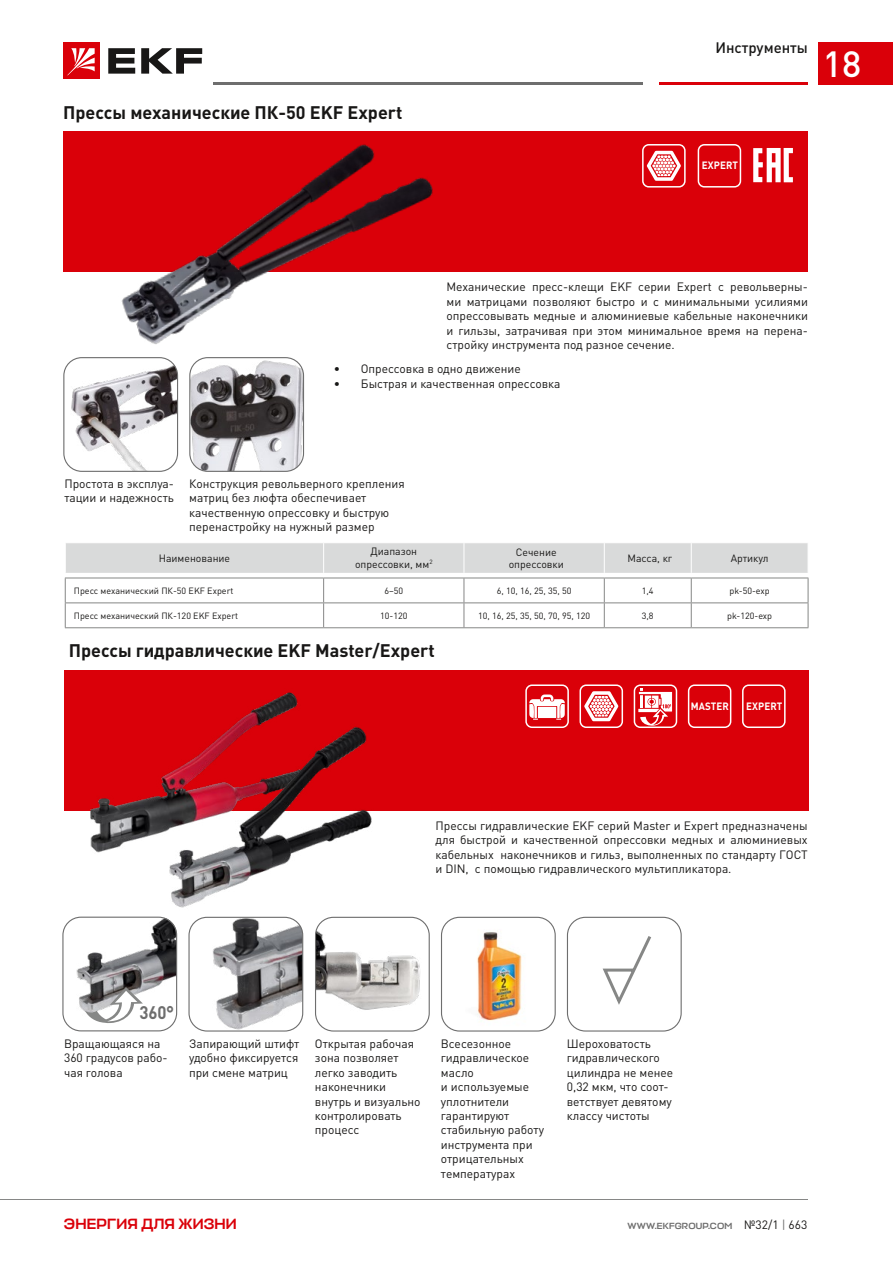
<style>
.page{position:relative;width:893px;height:1263px;background:#fff}
.page>*{position:absolute;margin:0;border:0;box-sizing:border-box;transform-origin:0 0}
.t1{font:500 36px "DIN Pro";color:#fff}
.t2{font:700 18px "DIN Pro";color:#181716}
.t3{font:700 18px "DIN Pro";color:#6e6e6e;scale:.93 1}
.t4{font:500 15px "Stapel";letter-spacing:.01em;color:#da0009}
.t5{font:500 15px "DIN Pro";color:#181716}
.t6{font:12px/14.4px "DIN Pro";color:#181716}
.t7{font:10.5px/12.6px "DIN Pro";color:#181716;text-align:center}
.t8{font:700 10.5px "DIN Pro";letter-spacing:.01em;color:#fff;scale:.93 1}
.t9{font:9px "DIN Pro";color:#181716}
.t10{font:500 9px "Stapel";letter-spacing:.01em;color:#6e6e6e}
.s1{font-family:"DIN Pro";font-weight:400;font-size:12px;color:#181716}
.s2{font-family:"DIN Pro";font-weight:400;font-size:12px}
</style>
<div class="page">
<hr style="left:659px;top:82px;width:149px;height:3px;background:#da0009">
<hr style="left:213px;top:82px;width:430px;height:3px;background:#6e6e6e">
<div style="left:819px;top:43px;width:74px;height:42px;background:#da0009"></div>
<div style="left:64px;top:43px;width:36px;height:36px;background:#da0009"></div>
<svg style="left:108px;top:48px;width:27px;height:26px"></svg>
<svg style="left:141px;top:48px;width:61px;height:26px"></svg>
<svg style="left:67px;top:48px;width:28px;height:27px"></svg>
<hr style="left:0;top:1199px;width:808px;height:1px;background:#868786">
<div style="left:64px;top:132px;width:744px;height:140px;background:#da0009"></div>
<img style="left:65px;top:358px;width:113px;height:113px">
<div style="left:63px;top:357px;width:115px;height:115px;border:1px solid #6e6e6e;border-radius:18px"></div>
<img style="left:191px;top:358px;width:112px;height:113px">
<div style="left:189px;top:357px;width:115px;height:115px;border:1px solid #6e6e6e;border-radius:18px"></div>
<div style="left:698px;top:144px;width:43px;height:44px;border:2px solid #fff;border-radius:6px"></div>
<svg style="left:753px;top:148px;width:40px;height:34px"></svg>
<img style="left:121px;top:144px;width:312px;height:200px">
<div style="left:642px;top:144px;width:44px;height:44px;border:2px solid #fff;border-radius:6px"></div>
<svg style="left:647px;top:151px;width:34px;height:30px"></svg>
<div style="left:64px;top:670px;width:744px;height:140px;background:#da0009"></div>
<img style="left:71px;top:917px;width:106px;height:114px">
<img style="left:201px;top:923px;width:102px;height:108px">
<img style="left:85px;top:692px;width:213px;height:161px">
<div style="left:62px;top:917px;width:115px;height:114px;border:1px solid #6e6e6e;border-radius:18px"></div>
<img style="left:441px;top:917px;width:114px;height:114px">
<div style="left:441px;top:917px;width:115px;height:114px;border:1px solid #6e6e6e;border-radius:18px"></div>
<div style="left:567px;top:917px;width:115px;height:114px;border:1px solid #6e6e6e;border-radius:18px"></div>
<div style="left:188px;top:917px;width:115px;height:114px;border:1px solid #6e6e6e;border-radius:18px"></div>
<img style="left:316px;top:917px;width:113px;height:114px">
<div style="left:315px;top:917px;width:115px;height:114px;border:1px solid #6e6e6e;border-radius:18px"></div>
<div style="left:742px;top:684px;width:44px;height:44px;border:2px solid #fff;border-radius:6px"></div>
<img style="left:164px;top:719px;width:214px;height:204px">
<div style="left:634px;top:684px;width:43px;height:44px;border:2px solid #fff;border-radius:6px"></div>
<svg style="left:638px;top:688px;width:35px;height:38px"></svg>
<div style="left:688px;top:684px;width:43px;height:44px;border:2px solid #fff;border-radius:6px"></div>
<div style="left:525px;top:684px;width:44px;height:44px;border:2px solid #fff;border-radius:6px"></div>
<svg style="left:85px;top:987px;width:58px;height:36px"></svg>
<div style="left:579px;top:684px;width:44px;height:44px;border:2px solid #fff;border-radius:6px"></div>
<svg style="left:584px;top:691px;width:34px;height:30px"></svg>
<svg style="left:602px;top:936px;width:49px;height:69px"></svg>
<svg style="left:529px;top:694px;width:36px;height:26px"></svg>
<svg style="left:65px;top:543px;width:744px;height:84px"></svg>
<hr style="left:65px;top:627px;width:259px;height:1px;background:#868786">
<hr style="left:324px;top:627px;width:140px;height:1px;background:#868786">
<hr style="left:464px;top:627px;width:140px;height:1px;background:#868786">
<hr style="left:604px;top:627px;width:87px;height:1px;background:#868786">
<hr style="left:691px;top:627px;width:117px;height:1px;background:#868786">
<hr style="left:65px;top:543px;width:1px;height:30px;background:#fff">
<hr style="left:323px;top:543px;width:1px;height:30px;background:#fff">
<hr style="left:464px;top:543px;width:1px;height:30px;background:#fff">
<hr style="left:604px;top:543px;width:1px;height:30px;background:#fff">
<hr style="left:691px;top:543px;width:1px;height:30px;background:#fff">
<hr style="left:808px;top:543px;width:1px;height:30px;background:#fff">
<h2 class="t2" style="left:63px;top:98px;width:341px">Прессы механические ПК-50 EKF Expert</h2>
<p class="t5" style="left:715px;top:36px;width:94px">Инструменты</p>
<h1 class="t1" style="left:823px;top:34px;width:40px">18</h1>
<p class="t8" style="left:702px;top:157px;width:40px">EXPERT</p>
<p class="t6" style="left:446px;top:279px;width:363px;text-align:justify">Механические пресс-клещи EKF серии Expert с револьверны&shy;ми матрицами позволяют быстро и с минимальными усилиями опрессовывать медные и алюминиевые кабельные наконечники и гильзы, затрачивая при этом минимальное время на перена&shy;стройку инструмента под разное сечение.</p>
<p class="t6" style="left:334px;top:361px;width:188px">• Опрессовка в одно движение</p>
<p class="t6" style="left:334px;top:375px;width:228px">• Быстрая и качественная опрессовка</p>
<p class="t6" style="left:64px;top:475px;width:111px">Простота в эксплуа&shy;тации и надежность</p>
<p class="t6" style="left:189px;top:475px;width:217px">Конструкция револьверного крепления матриц без люфта обеспечивает качественную опрессовку и быструю перенастройку на нужный размер</p>
<p class="t7" style="left:159px;top:550px;width:73px">Наименование</p>
<p class="t7" style="left:355px;top:544px;width:79px">Диапазон опрессовки, мм<sup>2</sup></p>
<p class="t7" style="left:509px;top:545px;width:57px;line-height:12px">Сечение опрессовки</p>
<p class="t7" style="left:627px;top:550px;width:46px">Масса, кг</p>
<p class="t7" style="left:731px;top:550px;width:39px">Артикул</p>
<p class="t9" style="left:74px;top:583px;width:161px">Пресс механический ПК-50 EKF Expert</p>
<p class="t9" style="left:384px;top:583px;width:20px">6–50</p>
<p class="t9" style="left:497px;top:583px;width:76px">6, 10, 16, 25, 35, 50</p>
<p class="t9" style="left:642px;top:583px;width:13px">1,4</p>
<p class="t9" style="left:729px;top:583px;width:42px">pk-50-exp</p>
<p class="t9" style="left:74px;top:608px;width:166px">Пресс механический ПК-120 EKF Expert</p>
<p class="t9" style="left:380px;top:608px;width:29px">10-120</p>
<p class="t9" style="left:478px;top:608px;width:114px">10, 16, 25, 35, 50, 70, 95, 120</p>
<p class="t9" style="left:642px;top:608px;width:13px">3,8</p>
<p class="t9" style="left:727px;top:608px;width:46px">pk-120-exp</p>
<h2 class="t2" style="left:69px;top:636px;width:367px">Прессы гидравлические EKF Master/Expert</h2>
<p class="t8" style="left:691px;top:697px;width:43px">MASTER</p>
<p class="t8" style="left:746px;top:697px;width:40px">EXPERT</p>
<p class="t6" style="left:435px;top:817px;width:374px;text-align:justify">Прессы гидравлические EKF серий Master и Expert предназначены для быстрой и качественной опрессовки медных и алюминиевых кабельных наконечников и гильз, выполненных по стандарту ГОСТ и DIN, с помощью гидравлического мультипликатора.</p>
<h2 class="t3" style="left:140px;top:998px;width:39px">360°</h2>
<p class="t6" style="left:64px;top:1035px;width:105px">Вращающаяся на<br>360 градусов рабо&shy;чая голова</p>
<p class="t6" style="left:189px;top:1035px;width:112px;text-align:justify">Запирающий штифт удобно фиксируется при смене матриц</p>
<p class="t6" style="left:315px;top:1035px;width:107px">Открытая рабочая зона позволяет легко заводить наконечники внутрь и визуально контролировать процесс</p>
<p class="t6" style="left:441px;top:1035px;width:105px">Всесезонное гидравлическое масло<br>и используемые уплотнители гарантируют стабильную работу инструмента при отрицательных температурах</p>
<p class="t6" style="left:567px;top:1035px;width:108px">Шероховатость гидравлического цилиндра не менее<br>0,32 мкм, что соот&shy;ветствует девятому классу чистоты</p>
<p class="t4" style="left:64px;top:1214px;width:174px">ЭНЕРГИЯ ДЛЯ ЖИЗНИ</p>
<p class="t10" style="left:627px;top:1220px;width:181px">WWW.EKFGROUP.COM <span class="s1">№32/1</span> <span class="s2">|</span> <span class="s1">663</span></p>
</div>
